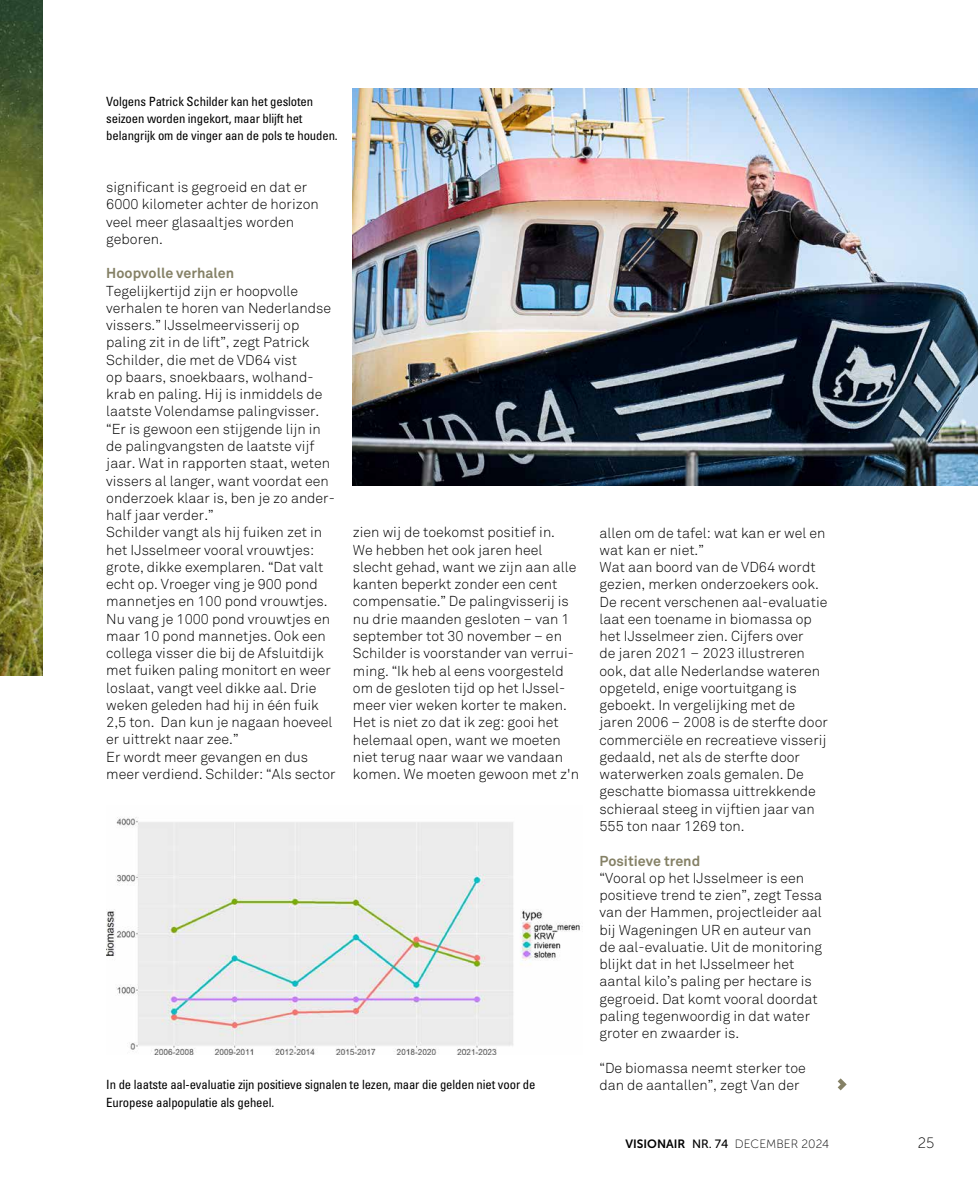
<style>
.page{position:relative;width:978px;height:1191px;background:#fff}
.page>*{position:absolute;margin:0;border:0;box-sizing:border-box;transform-origin:0 0}
.t1{font:15px "Museo Sans 100";color:#000}
.t2{font:300 14.25px/17.2px "Akkurat";color:#000}
.t3{font:700 14.25px "Akkurat";color:#858166}
.t4{font:condensed 12.75px/17.2px "Univers LT Std";letter-spacing:-.01em;color:#000}
.t5{font:12px "Museo Sans 100";color:#000}
.s1{font-family:"Museo Sans 700"}
.s2{font-family:"Museo Sans 500"}
</style>
<div class="page">
<img style="left:0;top:0;width:43px;height:675px">
<img style="left:106px;top:817px;width:477px;height:237px">
<img style="left:353px;top:88px;width:625px;height:397px">
<svg style="left:838px;top:1078px;width:9px;height:12px"></svg>
<p class="t4" style="left:106px;top:92px;width:233px">Volgens Patrick Schilder kan het gesloten seizoen worden ingekort, maar blijft het belangrijk om de vinger aan de pols te houden.</p>
<p class="t2" style="left:106px;top:179px;width:214px">significant is gegroeid en dat er<br>6000 kilometer achter de horizon veel meer glasaaltjes worden geboren.</p>
<p class="t3" style="left:106px;top:264px;width:129px">Hoopvolle verhalen</p>
<p class="t2" style="left:106px;top:282px;width:231px">Tegelijkertijd zijn er hoopvolle verhalen te horen van Nederlandse vissers.” IJsselmeervisserij op paling zit in de lift”, zegt Patrick<br>Schilder, die met de VD64 vist<br>op baars, snoekbaars, wolhand&shy;krab en paling. Hij is inmiddels de laatste Volendamse palingvisser. “Er is gewoon een stijgende lijn in de palingvangsten de laatste vijf jaar. Wat in rapporten staat, weten vissers al langer, want voordat een onderzoek klaar is, ben je zo ander&shy;half jaar verder.”<br>Schilder vangt als hij fuiken zet in het IJsselmeer vooral vrouwtjes: grote, dikke exemplaren. “Dat valt echt op. Vroeger ving je 900 pond mannetjes en 100 pond vrouwtjes.<br>Nu vang je 1000 pond vrouwtjes en maar 10 pond mannetjes. Ook een collega visser die bij de Afsluitdijk met fuiken paling monitort en weer loslaat, vangt veel dikke aal. Drie weken geleden had hij in één fuik<br>2,5 ton. Dan kun je nagaan hoeveel er uittrekt naar zee.”<br>Er wordt meer gevangen en dus meer verdiend. Schilder: “Als sector</p>
<p class="t2" style="left:353px;top:524px;width:228px">zien wij de toekomst positief in.<br>We hebben het ook jaren heel slecht gehad, want we zijn aan alle kanten beperkt zonder een cent compensatie.” De palingvisserij is nu drie maanden gesloten – van 1 september tot 30 november – en<br>Schilder is voorstander van verrui&shy;ming. “Ik heb al eens voorgesteld om de gesloten tijd op het IJssel&shy;meer vier weken korter te maken.<br>Het is niet zo dat ik zeg: gooi het helemaal open, want we moeten niet terug naar waar we vandaan komen. We moeten gewoon met z'n</p>
<p class="t2" style="left:600px;top:524px;width:230px">allen om de tafel: wat kan er wel en wat kan er niet.”<br>Wat aan boord van de VD64 wordt gezien, merken onderzoekers ook.<br>De recent verschenen aal-evaluatie laat een toename in biomassa op het IJsselmeer zien. Cijfers over<br>de jaren 2021 – 2023 illustreren ook, dat alle Nederlandse wateren opgeteld, enige voortuitgang is geboekt. In vergelijking met de jaren 2006 – 2008 is de sterfte door commerciële en recreatieve visserij gedaald, net als de sterfte door waterwerken zoals gemalen. De geschatte biomassa uittrekkende schieraal steeg in vijftien jaar van<br>555 ton naar 1269 ton.</p>
<p class="t3" style="left:600px;top:851px;width:102px">Positieve trend</p>
<p class="t2" style="left:600px;top:869px;width:224px">“Vooral op het IJsselmeer is een positieve trend te zien”, zegt Tessa van der Hammen, projectleider aal bij Wageningen UR en auteur van de aal-evaluatie. Uit de monitoring blijkt dat in het IJsselmeer het aantal kilo’s paling per hectare is gegroeid. Dat komt vooral doordat paling tegenwoordig in dat water groter en zwaarder is.</p>
<p class="t2" style="left:600px;top:1059px;width:208px">“De biomassa neemt sterker toe</p>
<p class="t4" style="left:106px;top:1076px;width:431px">In de laatste aal-evaluatie zijn positieve signalen te lezen, maar die gelden niet voor de</p>
<p class="t2" style="left:600px;top:1076px;width:202px">dan de aantallen”, zegt Van der</p>
<p class="t4" style="left:106px;top:1093px;width:170px">Europese aalpopulatie als geheel.</p>
<p class="t5" style="left:625px;top:1138px;width:205px"><span class="s1">VISIONAIR</span> <span class="s2">NR. 74</span> DECEMBER 2024</p>
<p class="t1" style="left:918px;top:1135px;width:18px">25</p>
</div>
